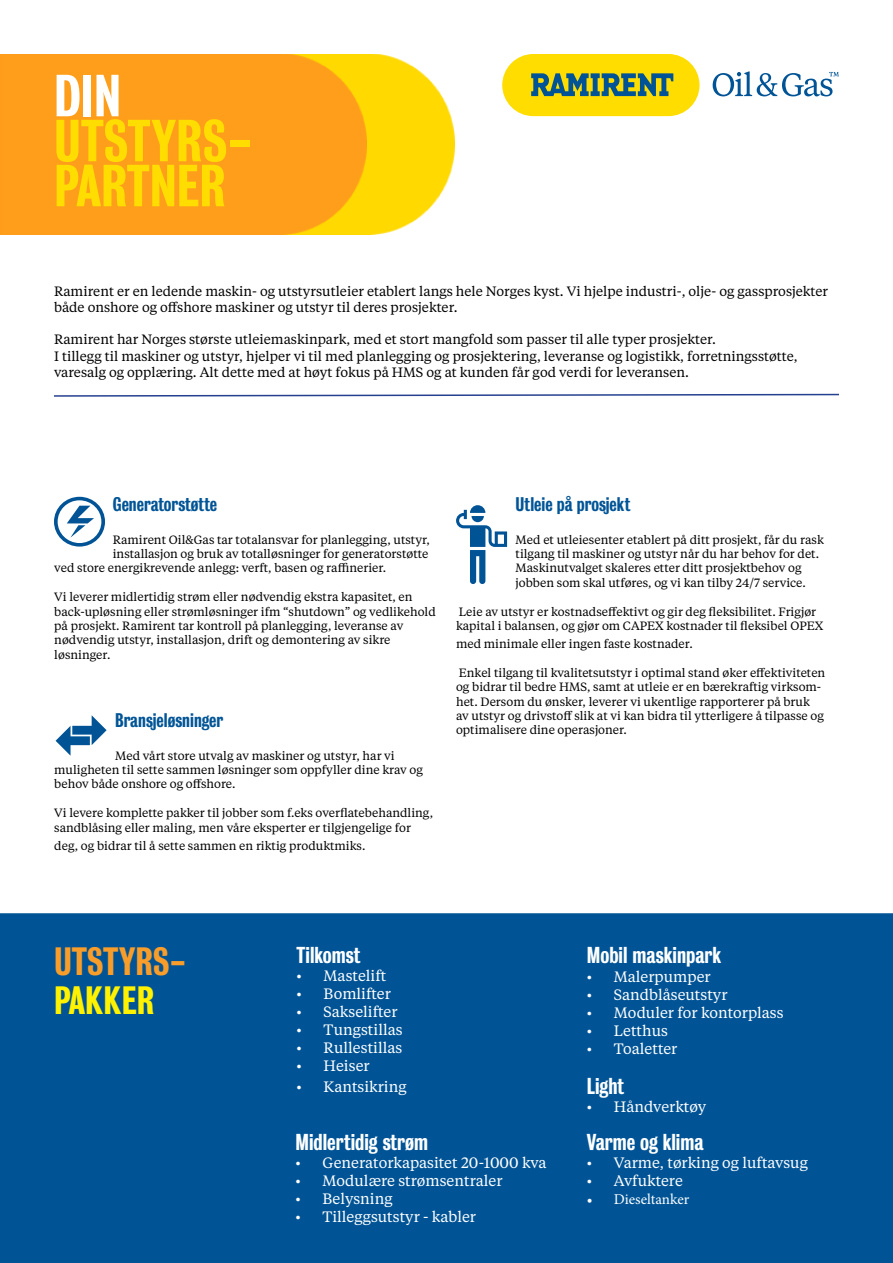
<style>
.page{position:relative;width:893px;height:1263px;background:#fff}
.page>*{position:absolute;margin:0;border:0;box-sizing:border-box;transform-origin:0 0}
.t1{font:500 54px/45px "Bureau Grot Cond";color:#fd0}
.t2{font:500 54px "Bureau Grot Cond";color:#fff}
.t3{font:500 36px "Bureau Grot Cond";color:#f99d2a}
.t4{font:500 36px "Bureau Grot Cond";color:#fff200}
.t5{font:500 21px "Bureau Grot Cond";color:#fff}
.t6{font:500 18px "Bureau Grot Cond";color:#005496}
.t7{font:15px "Tiempos Text";color:#fff}
.t8{font:15px "Minion Pro";color:#fff}
.t9{font:13.5px/16.2px "Tiempos Text";color:#000}
.t10{font:12px/14.4px "Tiempos Text";color:#000}
</style>
<div class="page">
<div style="left:0;top:913px;width:893px;height:350px;background:#005496"></div>
<img style="left:367px;top:54px;width:87px;height:180px">
<img style="left:199px;top:54px;width:168px;height:180px">
<div style="left:502px;top:54px;width:197px;height:62px;background:#fd0;border-radius:31px"></div>
<svg style="left:531px;top:73px;width:142px;height:23px"></svg>
<svg style="left:713px;top:71px;width:126px;height:25px"></svg>
<svg style="left:54px;top:393px;width:785px;height:4px"></svg>
<div style="left:0;top:54px;width:199px;height:180px;background:#ff9e1b"></div>
<svg style="left:54px;top:497px;width:51px;height:50px"></svg>
<svg style="left:456px;top:505px;width:51px;height:79px"></svg>
<svg style="left:56px;top:715px;width:51px;height:41px"></svg>
<h1 class="t2" style="left:54px;top:64px;width:68px">DIN</h1>
<h1 class="t1" style="left:54px;top:119px;width:200px">UTSTYRS-<br>PARTNER</h1>
<p class="t9" style="left:54px;top:282px;width:776px">Ramirent er en ledende maskin- og utstyrsutleier etablert langs hele Norges kyst. Vi hjelpe industri-, olje- og gassprosjekter både onshore og offshore maskiner og utstyr til deres prosjekter.</p>
<p class="t9" style="left:54px;top:331px;width:745px">Ramirent har Norges største utleiemaskinpark, med et stort mangfold som passer til alle typer prosjekter.<br>I tillegg til maskiner og utstyr, hjelper vi til med planlegging og prosjektering, leveranse og logistikk, forretningsstøtte, varesalg og opplæring. Alt dette med at høyt fokus på HMS og at kunden får god verdi for leveransen.</p>
<h3 class="t6" style="left:113px;top:494px;width:106px">Generatorstøtte</h3>
<p class="t10" style="left:113px;top:532px;width:319px">Ramirent Oil&amp;Gas tar totalansvar for planlegging, utstyr,</p>
<p class="t10" style="left:113px;top:546px;width:317px">installasjon og bruk av totalløsninger for generatorstøtte</p>
<p class="t10" style="left:54px;top:560px;width:334px">ved store energikrevende anlegg: verft, basen og raffinerier.</p>
<p class="t10" style="left:54px;top:589px;width:383px">Vi leverer midlertidig strøm eller nødvendig ekstra kapasitet, en back-upløsning eller strømløsninger ifm “shutdown” og vedlikehold på prosjekt. Ramirent tar kontroll på planlegging, leveranse av nødvendig utstyr, installasjon, drift og demontering av sikre løsninger.</p>
<h3 class="t6" style="left:115px;top:710px;width:110px">Bransjeløsninger</h3>
<p class="t10" style="left:54px;top:748px;width:370px;text-indent:61px">Med vårt store utvalg av maskiner og utstyr, har vi muligheten til sette sammen løsninger som oppfyller dine krav og behov både onshore og offshore.</p>
<p class="t10" style="left:54px;top:805px;width:380px">Vi levere komplette pakker til jobber som f.eks overflatebehandling, sandblåsing eller maling, men våre eksperter er tilgjengelige for</p>
<p class="t10" style="left:54px;top:838px;width:313px">deg, og bidrar til å sette sammen en riktig produktmiks.</p>
<h3 class="t6" style="left:516px;top:494px;width:116px">Utleie på prosjekt</h3>
<p class="t10" style="left:516px;top:532px;width:310px">Med et utleiesenter etablert på ditt prosjekt, får du rask tilgang til maskiner og utstyr når du har behov for det.<br>Maskinutvalget skaleres etter ditt prosjektbehov og jobben som skal utføres, og vi kan tilby 24/7 service.</p>
<p class="t10" style="left:456px;top:604px;width:369px">Leie av utstyr er kostnadseffektivt og gir deg fleksibilitet. Frigjør kapital i balansen, og gjør om CAPEX kostnader til fleksibel OPEX</p>
<p class="t10" style="left:456px;top:636px;width:238px">med minimale eller ingen faste kostnader.</p>
<p class="t10" style="left:456px;top:665px;width:371px">Enkel tilgang til kvalitetsutstyr i optimal stand øker effektiviteten og bidrar til bedre HMS, samt at utleie er en bærekraftig virksom&shy;het. Dersom du ønsker, leverer vi ukentlige rapporterer på bruk av utstyr og drivstoff slik at vi kan bidra til ytterligere å tilpasse og optimalisere dine operasjoner.</p>
<h2 class="t3" style="left:54px;top:940px;width:134px">UTSTYRS-</h2>
<h2 class="t4" style="left:54px;top:979px;width:102px">PAKKER</h2>
<h3 class="t5" style="left:297px;top:942px;width:65px">Tilkomst</h3>
<p class="t7" style="left:297px;top:965px;width:91px">• Mastelift</p>
<p class="t7" style="left:297px;top:983px;width:96px">• Bomlifter</p>
<p class="t7" style="left:297px;top:1001px;width:103px">• Sakselifter</p>
<p class="t7" style="left:297px;top:1019px;width:107px">• Tungstillas</p>
<p class="t7" style="left:297px;top:1037px;width:107px">• Rullestillas</p>
<p class="t7" style="left:297px;top:1055px;width:75px">• Heiser</p>
<p class="t7" style="left:297px;top:1077px;width:111px">• Kantsikring</p>
<h3 class="t5" style="left:295px;top:1129px;width:134px">Midlertidig strøm</h3>
<p class="t7" style="left:295px;top:1152px;width:253px">• Generatorkapasitet 20-1000 kva</p>
<p class="t7" style="left:295px;top:1170px;width:209px">• Modulære strømsentraler</p>
<p class="t7" style="left:295px;top:1188px;width:99px">• Belysning</p>
<p class="t7" style="left:295px;top:1206px;width:182px">• Tilleggsutstyr - kabler</p>
<h3 class="t5" style="left:587px;top:942px;width:136px">Mobil maskinpark</h3>
<p class="t7" style="left:587px;top:967px;width:125px">• Malerpumper</p>
<p class="t7" style="left:587px;top:985px;width:142px">• Sandblåseutstyr</p>
<p class="t7" style="left:587px;top:1003px;width:198px">• Moduler for kontorplass</p>
<p class="t7" style="left:587px;top:1021px;width:83px">• Letthus</p>
<p class="t7" style="left:587px;top:1039px;width:92px">• Toaletter</p>
<h3 class="t5" style="left:587px;top:1074px;width:39px">Light</h3>
<p class="t7" style="left:587px;top:1097px;width:121px">• Håndverktøy</p>
<h3 class="t5" style="left:587px;top:1129px;width:118px">Varme og klima</h3>
<p class="t7" style="left:587px;top:1152px;width:223px">• Varme, tørking og luftavsug</p>
<p class="t7" style="left:587px;top:1170px;width:98px">• Avfuktere</p>
<p class="t8" style="left:587px;top:1189px;width:104px">• Dieseltanker</p>
</div>
